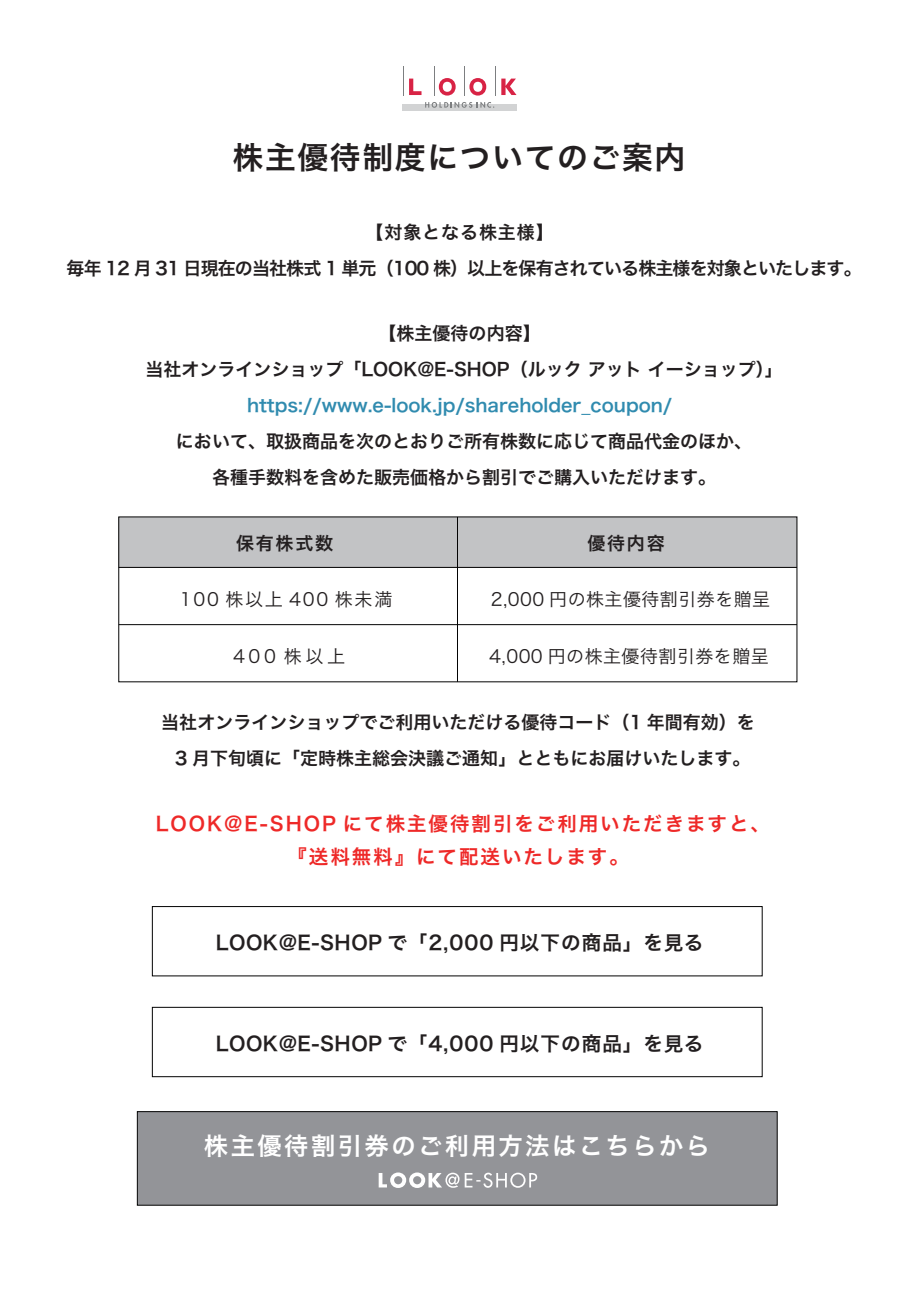
<style>
.page{position:relative;width:919px;height:1289px;background:#fff}
.page>*{position:absolute;margin:0;border:0;box-sizing:border-box;transform-origin:0 0}
.t1{font:30.9px "Hira Kaku Pro N W6";letter-spacing:.05em;color:#231f20}
.t2{font:24.3px "Hira Kaku Pro W6";letter-spacing:.1em;color:#fff}
.t3{font:19.65px "Hira Kaku Pro W6";letter-spacing:.05em;color:#231f20}
.t4{font:19.5px/33px "Hira Kaku Pro W6";letter-spacing:.1em;color:#ee2928;text-align:center}
.t5{font:18px/36px "Hira Kaku Pro N W6";color:#231f20;text-align:center}
.t6{font:18px/36px "Hira Kaku Pro W6";color:#231f20;text-align:center}
.t7{font:18px/36px "Hira Kaku Pro N W6";letter-spacing:-.05em;color:#231f20;text-align:center}
.t8{font:18px "Hira Kaku Pro N W6";color:#308baf}
.t9{font:18px "Hira Kaku Pro N W3";letter-spacing:.025em;color:#231f20}
.t10{font:18px "Hira Kaku Pro N W3";letter-spacing:.1em;color:#231f20}
.s1{font-family:"Hira Kaku Pro N W6"}
</style>
<div class="page">
<hr style="left:402px;top:66px;width:1px;height:30px;background:#7c7e80">
<hr style="left:434px;top:66px;width:1px;height:30px;background:#7c7e80">
<hr style="left:464px;top:66px;width:1px;height:30px;background:#7c7e80">
<hr style="left:495px;top:66px;width:1px;height:30px;background:#7c7e80">
<svg style="left:439px;top:78px;width:16px;height:18px"></svg>
<svg style="left:469px;top:78px;width:17px;height:18px"></svg>
<svg style="left:409px;top:79px;width:12px;height:16px"></svg>
<svg style="left:501px;top:79px;width:15px;height:16px"></svg>
<div style="left:402px;top:105px;width:114px;height:6px;background:#d2d3d4"></div>
<svg style="left:425px;top:102px;width:69px;height:6px"></svg>
<div style="left:119px;top:517px;width:677px;height:50px;background:#c2c3c5"></div>
<hr style="left:119px;top:567px;width:677px;height:1px;background:#030303">
<hr style="left:119px;top:624px;width:677px;height:1px;background:#030303">
<hr style="left:457px;top:517px;width:1px;height:164px;background:#030303">
<div style="left:137px;top:1111px;width:640px;height:94px;background:#939498;border:1px solid #030303"></div>
<div style="left:152px;top:906px;width:610px;height:70px;border:1px solid #030303"></div>
<div style="left:152px;top:1007px;width:610px;height:69px;border:1px solid #030303"></div>
<svg style="left:378px;top:1172px;width:159px;height:15px"></svg>
<h1 class="t1" style="left:232px;top:129px;width:454px">株主優待制度についてのご案内</h1>
<p class="t7" style="left:67px;top:213px;width:796px">【対象となる株主様】<br>毎年 12 月 31 日現在の当社株式 1 単元（100 株）以上を保有されている株主様を対象といたします。</p>
<p class="t5" style="left:145px;top:314px;width:639px">【株主優待の内容】<br>当社オンラインショップ「LOOK@E-SHOP（ルック アット イーショップ）」</p>
<p class="t8" style="left:247px;top:389px;width:427px">https://www.e-look.jp/shareholder_coupon/</p>
<p class="t5" style="left:176px;top:422px;width:577px">において、取扱商品を次のとおりご所有株数に応じて商品代金のほか、各種手数料を含めた販売価格から割引でご購入いただけます。</p>
<p class="t5" style="left:587px;top:524px;width:79px">優待内容</p>
<p class="t5" style="left:236px;top:524px;width:99px">保有株式数</p>
<p class="t10" style="left:180px;top:582px;width:214px">100 株以上 400 株未満</p>
<p class="t9" style="left:491px;top:582px;width:281px">2,000 円の株主優待割引券を贈呈</p>
<p class="t9" style="left:233px;top:640px;width:114px">400 株以上</p>
<p class="t9" style="left:489px;top:640px;width:281px">4,000 円の株主優待割引券を贈呈</p>
<p class="t6" style="left:161px;top:704px;width:595px">当社オンラインショップでご利用いただける優待コード（1 年間有効）を<br>3 月下旬頃に「定時株主総会決議ご通知」とともにお届けいたします。</p>
<p class="t4" style="left:156px;top:806px;width:615px"><span class="s1">LOOK@E-SHOP にて</span>株主優待割引をご利用いただきますと、『送料無料』にて配送いたします。</p>
<p class="t3" style="left:216px;top:925px;width:489px"><span class="s1">LOOK@E-SHOP で「</span>2,000 円以下の商品」を見る</p>
<p class="t3" style="left:216px;top:1026px;width:489px"><span class="s1">LOOK@E-SHOP で「</span>4,000 円以下の商品」を見る</p>
<h2 class="t2" style="left:204px;top:1123px;width:508px">株主優待割引券のご利用方法はこちらから</h2>
</div>
